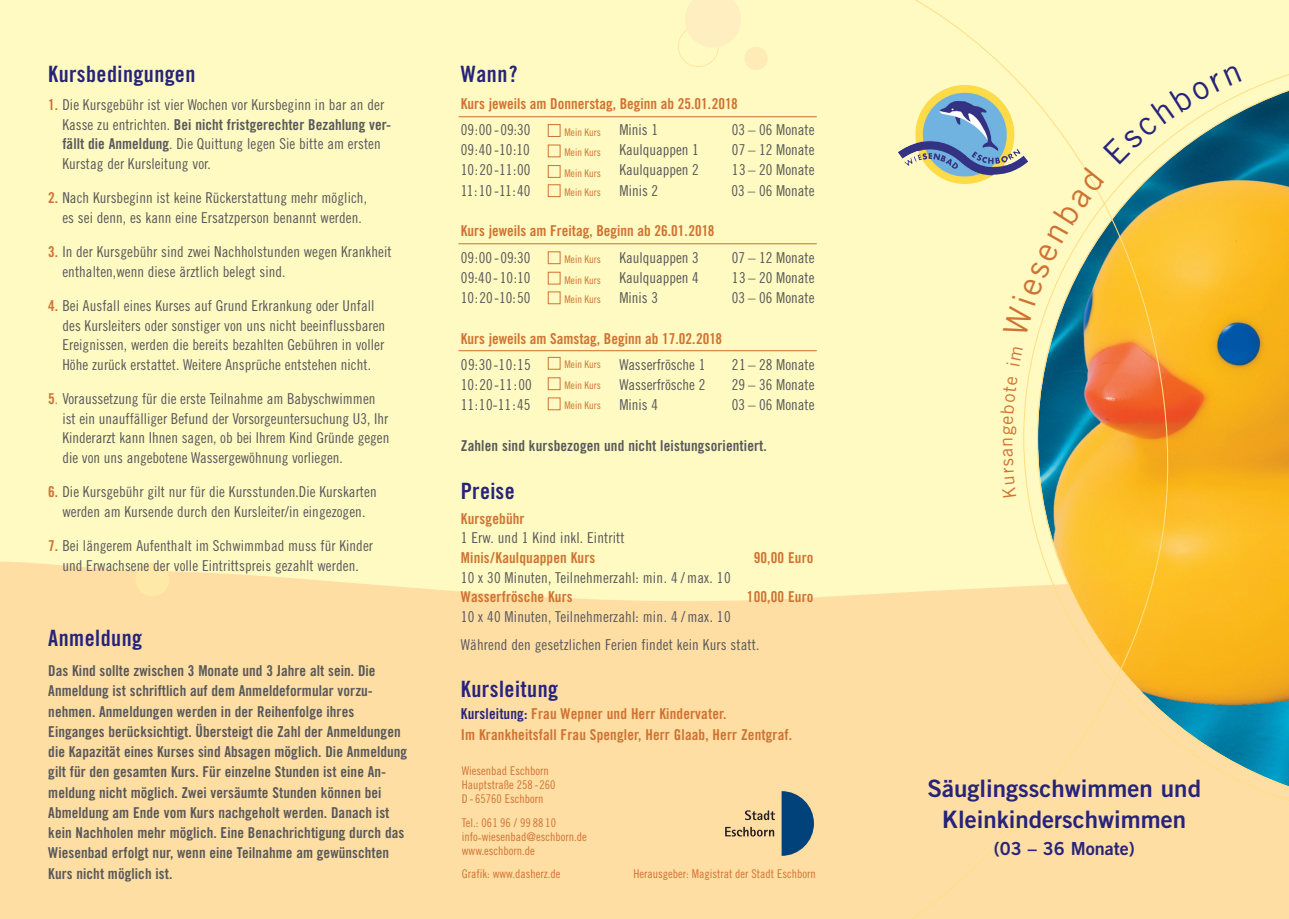
<style>
.page{position:relative;width:1289px;height:919px;background:#fff}
.page>*{position:absolute;margin:0;border:0;box-sizing:border-box;transform-origin:0 0}
.t1{font:24px/31.5px "Trade Gothic Bold Two";color:#26237b;text-align:center}
.t2{font:22.5px "Trade Gothic Bold Cond Twenty";letter-spacing:.02em;color:#26237b}
.t3{font:18px "Trade Gothic Bold Two";color:#26237b}
.t4{font:18px "Trade Gothic";color:#cf7232}
.t5{font:15px/19.5px "Trade Gothic Cond Eighteen";letter-spacing:.005em;color:#57585a}
.t6{font:15px/20.2px "Trade Gothic Bold Cond Twenty";letter-spacing:.005em;color:#57585a}
.t7{font:15px/21px "Trade Gothic Bold Cond Twenty";letter-spacing:.01em;color:#cf7232}
.t8{font:12px/14.2px "Trade Gothic Cond Eighteen";color:#cf7232}
.t9{font:10.5px/20.1px "Trade Gothic Cond Eighteen";color:#cf7232;text-align:justify}
.s1{font-family:"Trade Gothic Bold Cond Twenty";color:#cf7232}
.s2{font-family:"Trade Gothic Cond Eighteen"}
.s3{font-family:"Trade Gothic Bold Cond Twenty"}
.s4{color:#cf7232}
.s5{color:#26237b}
</style>
<div class="page">
<div style="left:0;top:0;width:1288px;height:918px;background:#fffac2"></div>
<div style="left:0;top:561px;width:1288px;height:357px;background:#ffdea4"></div>
<svg style="left:1195px;top:74px;width:93px;height:736px;background:#c9ac43"></svg>
<svg style="left:861px;top:0;width:334px;height:918px"></svg>
<hr style="left:458px;top:116px;width:358px;height:1px;background:#cf7232">
<hr style="left:458px;top:243px;width:358px;height:1px;background:#cf7232">
<hr style="left:458px;top:350px;width:358px;height:1px;background:#cf7232">
<div style="left:744px;top:47px;width:23px;height:23px;background:#feebb5;border-radius:50%"></div>
<svg style="left:678px;top:0;width:63px;height:67px"></svg>
<div style="left:135px;top:562px;width:34px;height:34px;background:#ffe9a8;border-radius:50%"></div>
<div style="left:548px;top:124px;width:12px;height:13px;border:1px solid #cf7232"></div>
<div style="left:548px;top:144px;width:12px;height:13px;border:1px solid #cf7232"></div>
<div style="left:548px;top:165px;width:12px;height:13px;border:1px solid #cf7232"></div>
<div style="left:548px;top:184px;width:12px;height:13px;border:1px solid #cf7232"></div>
<div style="left:548px;top:251px;width:12px;height:13px;border:1px solid #cf7232"></div>
<div style="left:548px;top:272px;width:12px;height:12px;border:1px solid #cf7232"></div>
<div style="left:548px;top:291px;width:12px;height:13px;border:1px solid #cf7232"></div>
<div style="left:548px;top:357px;width:12px;height:12px;border:1px solid #cf7232"></div>
<div style="left:548px;top:377px;width:12px;height:13px;border:1px solid #cf7232"></div>
<div style="left:548px;top:397px;width:12px;height:13px;border:1px solid #cf7232"></div>
<svg style="left:781px;top:791px;width:33px;height:64px;background:#396582"></svg>
<svg style="left:745px;top:810px;width:30px;height:10px"></svg>
<svg style="left:725px;top:826px;width:49px;height:10px"></svg>
<svg style="left:1002px;top:449px;width:14px;height:48px"></svg>
<svg style="left:1000px;top:376px;width:17px;height:59px"></svg>
<svg style="left:1006px;top:347px;width:17px;height:19px"></svg>
<svg style="left:1002px;top:65px;width:239px;height:272px"></svg>
<h2 class="t2" style="left:48px;top:65px;width:149px">Kursbedingungen</h2>
<p class="t5" style="left:48px;top:96px;width:337px"><span class="s1">1.</span> Die Kursgebühr ist vier Wochen vor Kursbeginn in bar an der</p>
<p class="t6" style="left:62px;top:115px;width:330px"><span class="s2">Kasse zu entrichten.</span> Bei nicht fristgerechter Bezahlung ver-</p>
<p class="t5" style="left:62px;top:135px;width:320px"><span class="s3">fällt die Anmeldung</span>. Die Quittung legen Sie bitte am ersten<br>Kurstag der Kursleitung vor.</p>
<p class="t5" style="left:48px;top:189px;width:320px;text-align:center"><span class="s1">2.</span> Nach Kursbeginn ist keine Rückerstattung mehr möglich, es sei denn, es kann eine Ersatzperson benannt werden.</p>
<p class="t5" style="left:62px;top:243px;width:331px;text-indent:-14px"><span class="s1">3.</span> In der Kursgebühr sind zwei Nachholstunden wegen Krankheit enthalten,wenn diese ärztlich belegt sind.</p>
<p class="t5" style="left:62px;top:297px;width:324px;text-indent:-14px"><span class="s1">4.</span> Bei Ausfall eines Kurses auf Grund Erkrankung oder Unfall des Kursleiters oder sonstiger von uns nicht beeinflussbaren Ereignissen, werden die bereits bezahlten Gebühren in voller Höhe zurück erstattet. Weitere Ansprüche entstehen nicht.</p>
<p class="t5" style="left:62px;top:390px;width:328px;text-indent:-14px"><span class="s1">5</span><span class="s4">.</span> Voraussetzung für die erste Teilnahme am Babyschwimmen ist ein unauffälliger Befund der Vorsorgeuntersuchung U3, Ihr Kinderarzt kann Ihnen sagen, ob bei Ihrem Kind Gründe gegen die von uns angebotene Wassergewöhnung vorliegen.</p>
<p class="t5" style="left:48px;top:483px;width:330px;text-align:center"><span class="s1">6.</span> Die Kursgebühr gilt nur für die Kursstunden.Die Kurskarten werden am Kursende durch den Kursleiter/in eingezogen.</p>
<p class="t5" style="left:48px;top:537px;width:326px;text-align:center"><span class="s1">7.</span> Bei längerem Aufenthalt im Schwimmbad muss für Kinder und Erwachsene der volle Eintrittspreis gezahlt werden.</p>
<h2 class="t2" style="left:48px;top:629px;width:95px">Anmeldung</h2>
<p class="t6" style="left:48px;top:661px;width:360px">Das Kind sollte zwischen 3 Monate und 3 Jahre alt sein. Die Anmeldung ist schriftlich auf dem Anmeldeformular vor zu - nehmen. Anmeldungen werden in der Reihenfolge ihres Einganges berücksichtigt. Übersteigt die Zahl der Anmeldungen die Kapazität eines Kurses sind Absagen möglich. Die An meldung gilt für den gesamten Kurs. Für einzelne Stunden ist eine An - meldung nicht möglich. Zwei versäumte Stunden können bei Abmeldung am Ende vom Kurs nachgeholt werden. Danach ist kein Nachholen mehr möglich. Eine Benachrichtigung durch das Wiesenbad erfolgt nur, wenn eine Teilnahme am gewünschten Kurs nicht möglich ist.</p>
<h2 class="t2" style="left:461px;top:65px;width:58px">Wann?</h2>
<p class="t7" style="left:461px;top:94px;width:278px">Kurs jeweils am Donnerstag, Beginn ab 25.01.2018</p>
<p class="t5" style="left:461px;top:121px;width:71px">09:00 -09:30</p>
<p class="t5" style="left:619px;top:121px;width:40px">Minis 1</p>
<p class="t5" style="left:731px;top:121px;width:84px">03 – 06 Monate</p>
<p class="t5" style="left:461px;top:141px;width:70px">09:40 -10:10</p>
<p class="t5" style="left:619px;top:141px;width:81px">Kaulquappen 1</p>
<p class="t5" style="left:731px;top:141px;width:84px">07 – 12 Monate</p>
<p class="t5" style="left:461px;top:161px;width:71px">10:20-11:00</p>
<p class="t5" style="left:619px;top:161px;width:81px">Kaulquappen 2</p>
<p class="t5" style="left:731px;top:161px;width:84px">13 – 20 Monate</p>
<p class="t5" style="left:461px;top:182px;width:71px">11:10-11:40</p>
<p class="t5" style="left:619px;top:182px;width:40px">Minis 2</p>
<p class="t5" style="left:731px;top:182px;width:85px">03 – 06 Monate</p>
<p class="t7" style="left:461px;top:221px;width:255px">Kurs jeweils am Freitag, Beginn ab 26.01.2018</p>
<p class="t5" style="left:461px;top:248px;width:71px">09:00 -09:30</p>
<p class="t5" style="left:619px;top:248px;width:81px">Kaulquappen 3</p>
<p class="t5" style="left:731px;top:248px;width:84px">07 – 12 Monate</p>
<p class="t5" style="left:461px;top:269px;width:71px">09:40-10:10</p>
<p class="t5" style="left:619px;top:269px;width:81px">Kaulquappen 4</p>
<p class="t5" style="left:731px;top:269px;width:84px">13 – 20 Monate</p>
<p class="t5" style="left:461px;top:289px;width:71px">10:20-10:50</p>
<p class="t5" style="left:619px;top:289px;width:40px">Minis 3</p>
<p class="t5" style="left:731px;top:289px;width:84px">03 – 06 Monate</p>
<p class="t7" style="left:461px;top:329px;width:262px">Kurs jeweils am Samstag, Beginn ab 17.02.2018</p>
<p class="t5" style="left:461px;top:356px;width:71px">09:30-10:15</p>
<p class="t5" style="left:619px;top:356px;width:87px">Wasserfrösche 1</p>
<p class="t5" style="left:731px;top:356px;width:84px">21 – 28 Monate</p>
<p class="t5" style="left:461px;top:376px;width:72px">10:20-11:00</p>
<p class="t5" style="left:619px;top:376px;width:87px">Wasserfrösche 2</p>
<p class="t5" style="left:731px;top:376px;width:84px">29 – 36 Monate</p>
<p class="t5" style="left:461px;top:396px;width:71px">11:10-11:45</p>
<p class="t5" style="left:619px;top:396px;width:40px">Minis 4</p>
<p class="t5" style="left:731px;top:396px;width:84px">03 – 06 Monate</p>
<p class="t9" style="left:564px;top:123px;width:38px">Mein Kurs Mein Kurs Mein Kurs Mein Kurs</p>
<p class="t9" style="left:564px;top:249px;width:38px;line-height:20.9px">Mein Kurs<br>Mein Kurs</p>
<p class="t9" style="left:564px;top:290px;width:38px">Mein Kurs</p>
<p class="t9" style="left:564px;top:355px;width:38px">Mein Kurs Mein Kurs Mein Kurs</p>
<p class="t6" style="left:461px;top:437px;width:307px">Zahlen sind kursbezogen und nicht leistungsorientiert.</p>
<h2 class="t2" style="left:461px;top:482px;width:55px">Preise</h2>
<p class="t7" style="left:461px;top:509px;width:65px">Kursgebühr</p>
<p class="t5" style="left:461px;top:529px;width:165px">1 Erw. und 1 Kind inkl. Eintritt</p>
<p class="t7" style="left:461px;top:548px;width:136px">Minis/Kaulquappen Kurs</p>
<p class="t7" style="left:753px;top:548px;width:61px">90,00 Euro</p>
<p class="t5" style="left:461px;top:568px;width:271px">10 x 30 Minuten, Teilnehmerzahl: min. 4 / max. 10</p>
<p class="t7" style="left:461px;top:587px;width:113px">Wasserfrösche Kurs</p>
<p class="t7" style="left:747px;top:587px;width:68px">100,00 Euro</p>
<p class="t5" style="left:461px;top:607px;width:271px">10 x 40 Minuten, Teilnehmerzahl: min. 4 / max. 10</p>
<p class="t5" style="left:461px;top:636px;width:300px">Während den gesetzlichen Ferien findet kein Kurs statt.</p>
<h2 class="t2" style="left:461px;top:681px;width:99px">Kursleitung</h2>
<p class="t7" style="left:461px;top:704px;width:333px"><span class="s5">Kursleitung:</span> Frau Wepner und Herr Kindervater.<br>Im Krankheitsfall Frau Spengler, Herr Glaab, Herr Zentgraf.</p>
<p class="t8" style="left:462px;top:764px;width:95px">Wiesenbad Eschborn<br>Hauptstraße 258 -260<br>D - 65760 Eschborn</p>
<p class="t8" style="left:462px;top:816px;width:126px">Tel.: 061 96 / 99 88 10 info-wiesenbad@eschborn.de www.eschborn.de</p>
<p class="t8" style="left:462px;top:867px;width:100px">Grafik: www.dasherz.de</p>
<p class="t8" style="left:633px;top:867px;width:184px">Herausgeber: Magistrat der Stadt Eschborn</p>
<p class="t4" style="left:999px;top:446px;width:12px;rotate:-90deg">n</p>
<h1 class="t1" style="left:927px;top:774px;width:275px">Säuglingsschwimmen und<br>Kleinkinderschwimmen</h1>
<p class="t3" style="left:993px;top:842px;width:143px">(03 – 36 Monate)</p>
</div>
